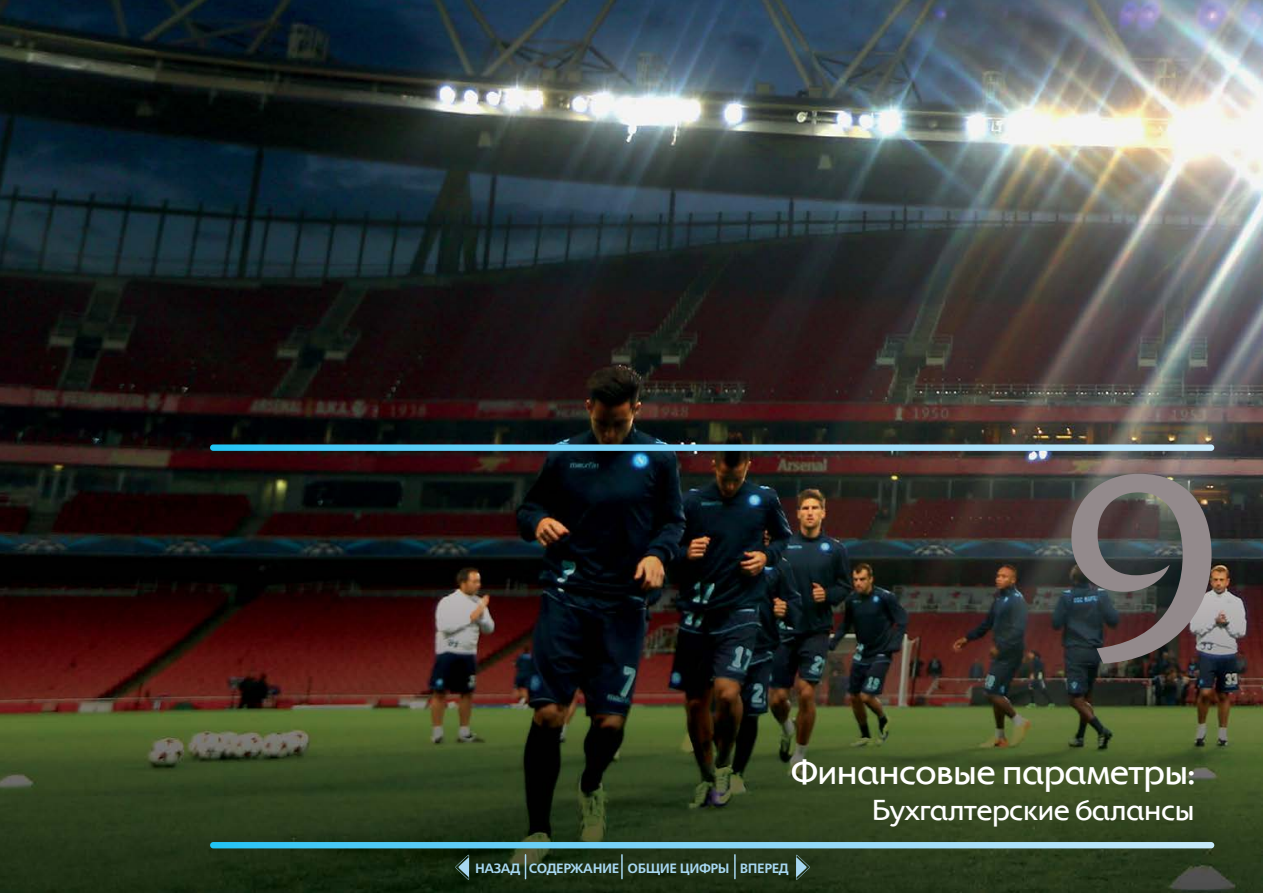
<style>
.page{position:relative;width:1263px;height:893px;background:#fff}
.page>*{position:absolute;margin:0;border:0;box-sizing:border-box;transform-origin:0 0}
.t1{font:270px "UEFA Colosseum";color:#938a8c}
.t2{font:36px "UEFA Colosseum";letter-spacing:-.03em;color:#fff}
.t3{font:30px "UEFA Colosseum";letter-spacing:-.03em;color:#fff}
.t4{font:700 13.5px "Frutiger Neue LTCYR";letter-spacing:-.03em;color:#a7d7f1}
</style>
<div class="page">
<img style="left:0;top:0;width:1263px;height:893px">
<svg style="left:210px;top:444px;width:1004px;height:7px;background:#78c6e4"></svg>
<svg style="left:210px;top:842px;width:1004px;height:6px;background:#80d5f6"></svg>
<svg style="left:525px;top:855px;width:1px;height:24px"></svg>
<hr style="left:621px;top:855px;width:2px;height:24px;background:#a7d7f1">
<hr style="left:734px;top:855px;width:2px;height:24px;background:#a7d7f1">
<svg style="left:796px;top:855px;width:14px;height:25px"></svg>
<svg style="left:455px;top:855px;width:14px;height:25px"></svg>
<h1 class="t1" style="left:1059px;top:381px;width:163px">9</h1>
<h2 class="t2" style="left:791px;top:747px;width:406px">Финансовые параметры:</h2>
<h3 class="t3" style="left:872px;top:789px;width:325px">Бухгалтерские балансы</h3>
<p class="t4" style="left:475px;top:860px;width:315px">НАЗАД СОДЕРЖАНИЕ ОБЩИЕ ЦИФРЫ ВПЕРЕД</p>
</div>
